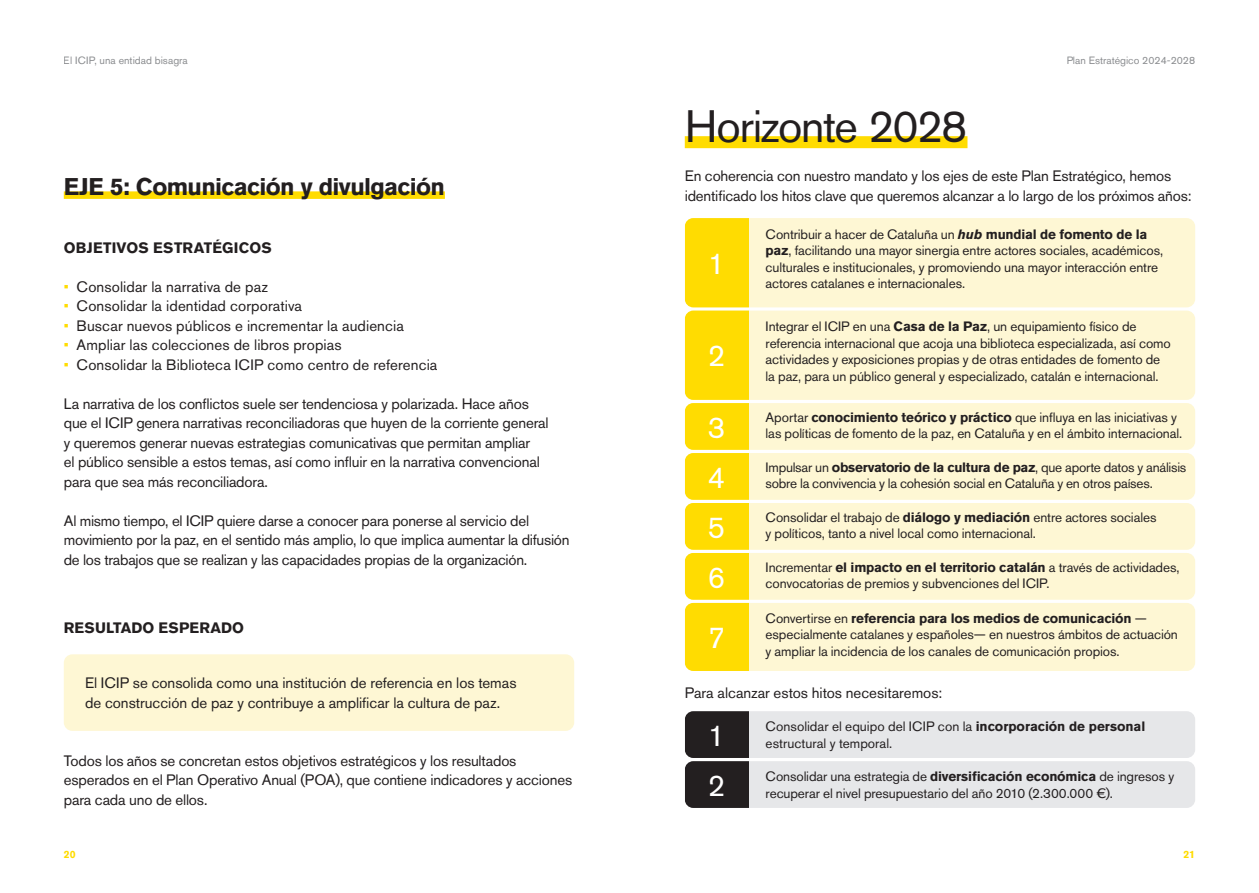
<style>
.page{position:relative;width:1259px;height:893px;background:#fff}
.page>*{position:absolute;margin:0;border:0;box-sizing:border-box;transform-origin:0 0}
.t1{font:45px "Akzidenz Grotesk BQ";letter-spacing:-.035em;color:#231f20}
.t2{font:30px "Akzidenz Grotesk BQ";color:#fff}
.t3{font:700 24px "Akzidenz Grotesk BQ";letter-spacing:-.025em;color:#231f20}
.t4{font:15px/19.5px "Akzidenz Grotesk BQ";letter-spacing:-.01em;color:#231f20}
.t5{font:15px "Akzidenz Grotesk BQ";letter-spacing:.01em;color:#231f20}
.t6{font:700 15px "Akzidenz Grotesk BQ";letter-spacing:.01em;color:#231f20}
.t7{font:13.5px/16.5px "Akzidenz Grotesk BQ";letter-spacing:-.01em;color:#231f20}
.t8{font:10.5px "Akzidenz Grotesk BQ";color:#8a8c8f}
.t9{font:700 10.5px "Akzidenz Grotesk BQ";color:#ffdc01}
.s1{color:#ffdc01}
.s2{font-weight:700;font-style:italic}
.s3{font-weight:700}
</style>
<div class="page">
<div style="left:64px;top:654px;width:510px;height:77px;background:#fef7d4;border-radius:9px"></div>
<div style="left:64px;top:191px;width:381px;height:8px;background:#ffdc01"></div>
<div style="left:685px;top:711px;width:510px;height:47px;background:#e6e7e9;border-radius:9px"></div>
<div style="left:685px;top:711px;width:63px;height:47px;background:#231f20"></div>
<div style="left:685px;top:761px;width:510px;height:47px;background:#e6e7e9;border-radius:9px"></div>
<div style="left:685px;top:761px;width:63px;height:47px;background:#231f20"></div>
<div style="left:685px;top:311px;width:510px;height:89px;background:#fef7d4;border-radius:9px"></div>
<div style="left:685px;top:311px;width:63px;height:89px;background:#ffdc01"></div>
<div style="left:685px;top:403px;width:510px;height:47px;background:#fef7d4;border-radius:9px"></div>
<div style="left:685px;top:403px;width:63px;height:47px;background:#ffdc01"></div>
<div style="left:685px;top:453px;width:510px;height:47px;background:#fef7d4;border-radius:9px"></div>
<div style="left:685px;top:453px;width:63px;height:47px;background:#ffdc01"></div>
<div style="left:685px;top:503px;width:510px;height:47px;background:#fef7d4;border-radius:9px"></div>
<div style="left:685px;top:503px;width:63px;height:47px;background:#ffdc01"></div>
<div style="left:685px;top:553px;width:510px;height:47px;background:#fef7d4;border-radius:9px"></div>
<div style="left:685px;top:553px;width:63px;height:47px;background:#ffdc01"></div>
<div style="left:685px;top:603px;width:510px;height:68px;background:#fef7d4;border-radius:9px"></div>
<div style="left:685px;top:603px;width:63px;height:68px;background:#ffdc01"></div>
<div style="left:685px;top:218px;width:510px;height:89px;background:#fef7d4;border-radius:9px"></div>
<div style="left:685px;top:218px;width:63px;height:89px;background:#ffdc01"></div>
<div style="left:685px;top:136px;width:282px;height:12px;background:#ffdc01"></div>
<p class="t8" style="left:64px;top:54px;width:125px">El ICIP, una entidad bisagra</p>
<p class="t3" style="left:64px;top:173px;width:383px">EJE 5: Comunicación y divulgación</p>
<p class="t6" style="left:64px;top:239px;width:209px">OBJETIVOS ESTRATÉGICOS</p>
<p class="t5" style="left:64px;top:278px;width:206px"><span class="s1">•</span> Consolidar la narrativa de paz</p>
<p class="t5" style="left:64px;top:297px;width:240px"><span class="s1">•</span> Consolidar la identidad corporativa</p>
<p class="t5" style="left:64px;top:317px;width:341px"><span class="s1">•</span> Buscar nuevos públicos e incrementar la audiencia</p>
<p class="t4" style="left:64px;top:335px;width:279px"><span class="s1">•</span> Ampliar las colecciones de libros propias</p>
<p class="t5" style="left:64px;top:356px;width:375px"><span class="s1">•</span> Consolidar la Biblioteca ICIP como centro de referencia</p>
<p class="t4" style="left:64px;top:394px;width:486px">La narrativa de los conflictos suele ser tendenciosa y polarizada. Hace años que el ICIP genera narrativas reconciliadoras que huyen de la corriente general y queremos generar nuevas estrategias comunicativas que permitan ampliar<br>el público sensible a estos temas, así como influir en la narrativa convencional para que sea más reconciliadora.</p>
<p class="t4" style="left:64px;top:511px;width:507px">Al mismo tiempo, el ICIP quiere darse a conocer para ponerse al servicio del movimiento por la paz, en el sentido más amplio, lo que implica aumentar la difusión de los trabajos que se realizan y las capacidades propias de la organización.</p>
<p class="t6" style="left:64px;top:619px;width:182px">RESULTADO ESPERADO</p>
<p class="t4" style="left:85px;top:673px;width:433px">El ICIP se consolida como una institución de referencia en los temas de construcción de paz y contribuye a amplificar la cultura de paz.</p>
<p class="t4" style="left:64px;top:751px;width:510px">Todos los años se concretan estos objetivos estratégicos y los resultados esperados en el Plan Operativo Anual (POA), que contiene indicadores y acciones para cada uno de ellos.</p>
<p class="t9" style="left:64px;top:849px;width:13px">20</p>
<p class="t8" style="left:1066px;top:54px;width:130px">Plan Estratégico 2024-2028</p>
<p class="t1" style="left:685px;top:100px;width:284px">Horizonte 2028</p>
<p class="t4" style="left:685px;top:166px;width:508px">En coherencia con nuestro mandato y los ejes de este Plan Estratégico, hemos identificado los hitos clave que queremos alcanzar a lo largo de los próximos años:</p>
<p class="t2" style="left:708px;top:246px;width:19px">1</p>
<p class="t2" style="left:708px;top:338px;width:19px">2</p>
<p class="t2" style="left:708px;top:409px;width:19px">3</p>
<p class="t2" style="left:708px;top:459px;width:19px">4</p>
<p class="t2" style="left:708px;top:509px;width:19px">5</p>
<p class="t2" style="left:708px;top:559px;width:19px">6</p>
<p class="t2" style="left:708px;top:620px;width:19px">7</p>
<p class="t7" style="left:765px;top:225px;width:399px">Contribuir a hacer de Cataluña un <span class="s2">hub</span> <span class="s3">mundial de fomento de la paz</span>, facilitando una mayor sinergia entre actores sociales, académicos, culturales e institucionales, y promoviendo una mayor interacción entre actores catalanes e internacionales.</p>
<p class="t7" style="left:765px;top:318px;width:407px">Integrar el ICIP en una <span class="s3">Casa de la Paz</span>, un equipamiento físico de referencia internacional que acoja una biblioteca especializada, así como actividades y exposiciones propias y de otras entidades de fomento de la paz, para un público general y especializado, catalán e internacional.</p>
<p class="t7" style="left:765px;top:409px;width:418px">Aportar <span class="s3">conocimiento teórico y práctico</span> que influya en las iniciativas y las políticas de fomento de la paz, en Cataluña y en el ámbito internacional.</p>
<p class="t7" style="left:765px;top:459px;width:422px">Impulsar un <span class="s3">observatorio de la cultura de paz</span>, que aporte datos y análisis sobre la convivencia y la cohesión social en Cataluña y en otros países.</p>
<p class="t7" style="left:765px;top:509px;width:392px">Consolidar el trabajo de <span class="s3">diálogo y mediación</span> entre actores sociales y políticos, tanto a nivel local como internacional.</p>
<p class="t7" style="left:765px;top:559px;width:415px">Incrementar <span class="s3">el impacto en el territorio catalán</span> a través de actividades, convocatorias de premios y subvenciones del ICIP.</p>
<p class="t7" style="left:765px;top:609px;width:414px">Convertirse en <span class="s3">referencia para los medios de comunicación</span> — especialmente catalanes y españoles— en nuestros ámbitos de actuación y ampliar la incidencia de los canales de comunicación propios.</p>
<p class="t4" style="left:685px;top:683px;width:259px">Para alcanzar estos hitos necesitaremos:</p>
<p class="t2" style="left:708px;top:717px;width:19px">1</p>
<p class="t2" style="left:708px;top:767px;width:19px">2</p>
<p class="t7" style="left:765px;top:718px;width:381px">Consolidar el equipo del ICIP con la <span class="s3">incorporación de personal </span>estructural y temporal.</p>
<p class="t7" style="left:765px;top:768px;width:410px">Consolidar una estrategia de <span class="s3">diversificación económica</span> de ingresos y recuperar el nivel presupuestario del año 2010 (2.300.000 €).</p>
<p class="t9" style="left:1183px;top:849px;width:13px">21</p>
</div>
